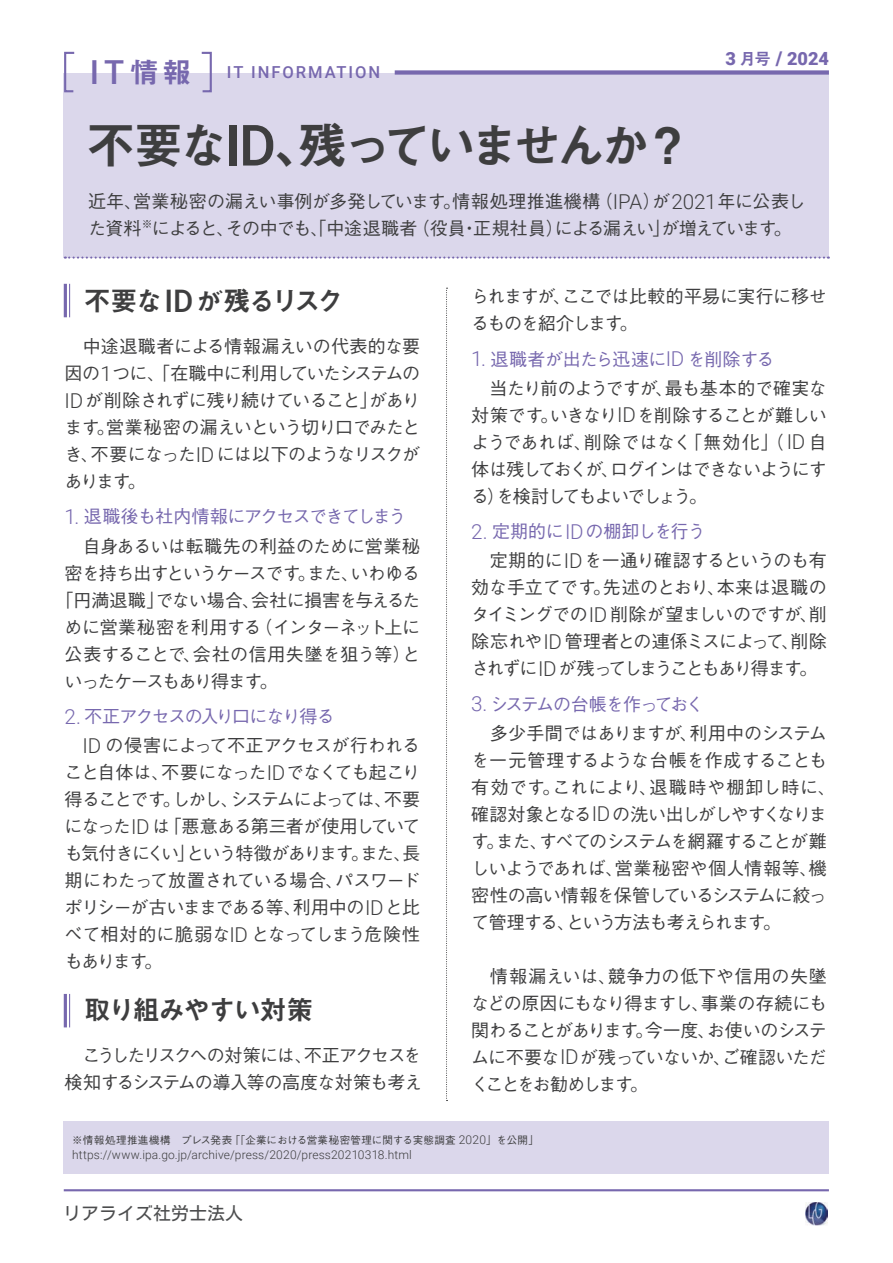
<style>
.page{position:relative;width:893px;height:1263px;background:#fff}
.page>*{position:absolute;margin:0;border:0;box-sizing:border-box;transform-origin:0 0}
.t1{font:49.5px "Midashi Go Pr 6 N MB31 90 msp RKSJ H";letter-spacing:-.105em;color:#3e3e3f}
.t2{font:27px "Midashi Go Pr 6 N MB31 90 msp RKSJ H";letter-spacing:-.065em;color:#3e3e3f}
.t3{font:900 18.15px "Roboto";color:#7768ae}
.t4{font:18px/27px "Gothic BBB Pr 6 N Medium 90 msp RKSJ H";letter-spacing:-.05em;color:#3e3e3f}
.t5{font:18px/29.1px "Gothic BBB Pr 6 N Medium 90 msp RKSJ H";letter-spacing:-.025em;color:#3e3e3f}
.t6{font:18px/29.1px "Gothic BBB Pr 6 N Medium 90 msp RKSJ H";letter-spacing:-.03em;color:#3e3e3f}
.t7{font:18px "Gothic BBB Pr 6 N Medium 90 msp RKSJ H";letter-spacing:-.01em;color:#3e3e3f}
.t8{font:18px "Gothic BBB Pr 6 N Medium 90 msp RKSJ H";letter-spacing:-.08em;color:#3e3e3f}
.t9{font:18px "Motoya L Cedar W3 90 ms RKSJ H";color:#4c4d4e}
.t10{font:500 16.5px "Roboto";letter-spacing:.115em;color:#7768ae}
.t11{font:300 12px "Roboto";letter-spacing:.01em;color:#3e3e3f}
.t12{font:10.5px "Gothic BBB Pr 6 N Medium 90 msp RKSJ H";letter-spacing:.025em;color:#3e3e3f}
.s1{font-family:"Midashi Go Pr 6 N MB31 90 msp RKSJ H";font-weight:400;font-size:16.5px}
.s2{font-size:18.9px}
.s3{font-size:33.15px}
.s4{font-family:"Midashi Go Pr 6 N MB31 90 msp RKSJ H";font-weight:400;font-size:28.8px}
.s5{font-family:"Roboto";font-weight:500;font-size:56.85px}
.s6{font-family:"Roboto";font-weight:300;font-size:20.55px}
.s7{font-family:"Roboto";font-weight:300;font-size:20.7px}
.s8{font-family:"Roboto";font-weight:500;font-size:31.05px}
.s9{font-family:"Roboto";font-weight:300;font-size:20.7px;color:#7768ae}
.s10{font-family:"Roboto";font-weight:300;font-size:20.55px;color:#7768ae}
.s11{color:#7768ae}
.s12{font-family:"Roboto";font-weight:300;font-size:12px}
</style>
<div class="page">
<img style="left:805px;top:1202px;width:22px;height:23px">
<div style="left:64px;top:73px;width:765px;height:185px;background:#dbd7eb"></div>
<svg style="left:65px;top:257px;width:764px;height:2px"></svg>
<div style="left:395px;top:70px;width:434px;height:5px;background:#7768ae"></div>
<svg style="left:63px;top:51px;width:12px;height:42px"></svg>
<svg style="left:201px;top:51px;width:11px;height:42px"></svg>
<hr style="left:64px;top:1189px;width:765px;height:2px;background:#7768ae">
<svg style="left:446px;top:288px;width:1px;height:813px"></svg>
<hr style="left:69px;top:284px;width:1px;height:33px;background:#7768ae">
<hr style="left:64px;top:284px;width:3px;height:33px;background:#7768ae">
<hr style="left:69px;top:994px;width:1px;height:33px;background:#7768ae">
<hr style="left:64px;top:994px;width:3px;height:33px;background:#7768ae">
<div style="left:64px;top:1121px;width:765px;height:53px;background:#dbd7eb"></div>
<p class="t3" style="left:725px;top:49px;width:105px">3 <span class="s1">月号</span> <span class="s2">/</span> 2024</p>
<p class="t10" style="left:90px;top:63px;width:292px"><span class="s3">IT</span><span class="s4">情報　</span>IT INFORMATION</p>
<h1 class="t1" style="left:86px;top:126px;width:607px">不要な<span class="s5">ID</span>、残っていませんか？</h1>
<p class="t5" style="left:88px;top:191px;width:719px;line-height:27px">近年、営業秘密の漏えい事例が多発しています。情報処理推進機構（<span class="s6">IPA</span>）が<span class="s7">2021</span>年に公表した資料<sup>※</sup>によると、その中でも、「中途退職者（役員・正規社員）による漏えい」が増えています。</p>
<h2 class="t2" style="left:84px;top:291px;width:262px">不要な<span class="s8">ID</span>が残るリスク</h2>
<p class="t4" style="left:65px;top:335px;width:357px;text-align:justify">　中途退職者による情報漏えいの代表的な要因の<span class="s7">1</span>つに、「在職中に利用していたシステムの<span class="s6">ID</span>が削除されずに残り続けていること」があります。営業秘密の漏えいという切り口でみたとき、不要になった<span class="s6">ID</span> には以下のようなリスクがあります。</p>
<p class="t4" style="left:65px;top:505px;width:357px;line-height:29.1px"><span class="s9">1</span><span class="s10">.</span> <span class="s11">退職後も社内情報にアクセスできてしまう</span>　自身あるいは転職先の利益のために営業秘</p>
<p class="t4" style="left:65px;top:562px;width:357px">密を持ち出すというケースです。また、いわゆる</p>
<p class="t4" style="left:56px;top:589px;width:366px">「円満退職」でない場合、会社に損害を与えるた</p>
<p class="t4" style="left:65px;top:616px;width:357px">めに営業秘密を利用する（インターネット上に</p>
<p class="t7" style="left:65px;top:647px;width:357px">公表することで、会社の信用失墜を狙う等）と</p>
<p class="t8" style="left:65px;top:674px;width:214px">いったケースもあり得ます。</p>
<p class="t4" style="left:83px;top:704px;width:339px;line-height:29.1px;text-indent:-18px"><span class="s9">2</span><span class="s10">.</span> <span class="s11">不正アクセスの入り口になり得る<br></span><span class="s6">ID</span> の侵害によって不正アクセスが行われる</p>
<p class="t4" style="left:65px;top:761px;width:357px;text-align:justify">こと自体は、不要になった<span class="s6">ID</span>でなくても起こり得ることです。しかし、システムによっては、不要になった<span class="s6">ID</span> は「悪意ある第三者が使用していても気付きにくい」という特徴があります。また、長期にわたって放置されている場合、パスワードポリシーが古いままである等、利用中の<span class="s6">ID</span>と比べて相対的に脆弱な<span class="s6">ID</span> となってしまう危険性もあります。</p>
<h2 class="t2" style="left:84px;top:1000px;width:231px">取り組みやすい対策</h2>
<p class="t4" style="left:65px;top:1044px;width:359px">　こうしたリスクへの対策には、不正アクセスを検知するシステムの導入等の高度な対策も考え</p>
<p class="t4" style="left:471px;top:285px;width:357px">られますが、ここでは比較的平易に実行に移せるものを紹介します。</p>
<p class="t6" style="left:471px;top:347px;width:357px"><span class="s9">1</span><span class="s10">.</span> <span class="s11">退職者が出たら迅速に</span><span class="s10">ID</span> <span class="s11">を削除する<br></span>　当たり前のようですが、最も基本的で確実な</p>
<p class="t4" style="left:471px;top:404px;width:357px;text-align:justify">対策です。いきなり<span class="s6">ID</span>を削除することが難しいようであれば、削除ではなく「無効化」（ <span class="s6">ID</span> 自体は残しておくが、ログインはできないようにする）を検討してもよいでしょう。</p>
<p class="t5" style="left:471px;top:519px;width:357px"><span class="s9">2</span><span class="s10">.</span> <span class="s11">定期的に</span><span class="s10">ID</span><span class="s11">の棚卸しを行う<br></span>　定期的に<span class="s6">ID</span>を一通り確認するというのも有</p>
<p class="t4" style="left:471px;top:576px;width:357px;text-align:justify">効な手立てです。先述のとおり、本来は退職のタイミングでの<span class="s6">ID</span> 削除が望ましいのですが、削除忘れや<span class="s6">ID</span> 管理者との連係ミスによって、削除されずに<span class="s6">ID</span> が残ってしまうこともあり得ます。</p>
<p class="t4" style="left:471px;top:692px;width:357px;line-height:29.1px"><span class="s9">3</span><span class="s10">.</span> <span class="s11">システムの台帳を作っておく<br></span>　多少手間ではありますが、利用中のシステム</p>
<p class="t4" style="left:471px;top:749px;width:366px">を一元管理するような台帳を作成することも有効です。これにより、退職時や棚卸し時に、確認対象となる<span class="s6">ID</span> の洗い出しがしやすくなります。また、すべてのシステムを網羅することが難しいようであれば、営業秘密や個人情報等、機密性の高い情報を保管しているシステムに絞って管理する、という方法も考えられます。</p>
<p class="t4" style="left:471px;top:965px;width:357px;text-align:justify">　情報漏えいは、競争力の低下や信用の失墜などの原因にもなり得ますし、事業の存続にも関わることがあります。今一度、お使いのシステムに不要な<span class="s6">ID</span>が残っていないか、ご確認いただくことをお勧めします。</p>
<p class="t12" style="left:72px;top:1136px;width:468px">※情報処理推進機構　プレス発表「「企業における営業秘密管理に関する実態調査 <span class="s12">2020</span>」を公開」</p>
<p class="t11" style="left:72px;top:1146px;width:341px">https://www.ipa.go.jp/archive/press/2020/press20210318.html</p>
<p class="t9" style="left:63px;top:1204px;width:181px">リアライズ社労士法人</p>
</div>
